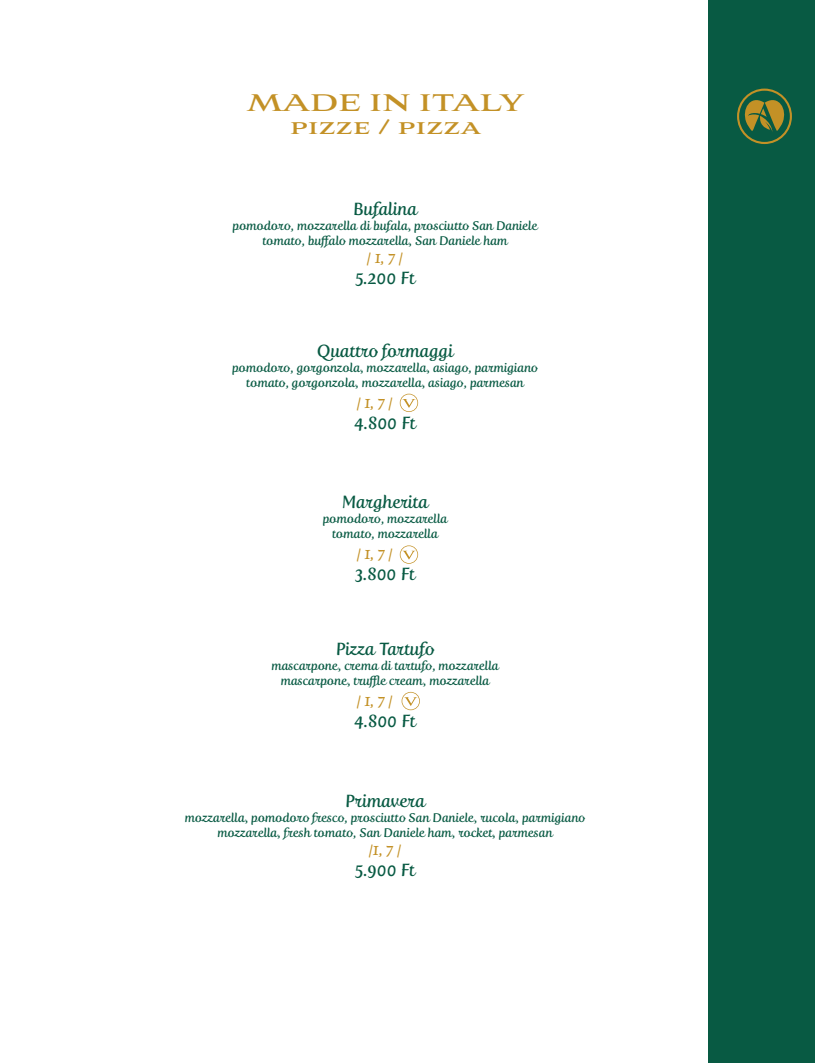
<style>
.page{position:relative;width:815px;height:1063px;background:#fff}
.page>*{position:absolute;margin:0;border:0;box-sizing:border-box;transform-origin:0 0}
.t1{font:700 30px "Aviano";color:#c39126}
.t2{font:700 26.25px "Aviano";color:#c39126}
.t3{font:17.5px "Fertigo Pro Script";color:#085a43}
.t4{font:15px "Fertigo Pro Script";color:#c39126}
.t5{font:12.5px "Fertigo Pro Script";color:#085a43}
</style>
<div class="page">
<hr style="left:0;top:0;width:1px;height:1063px;background:#085a43">
<div style="left:709px;top:0;width:106px;height:1063px;background:#085a43"></div>
<svg style="left:737px;top:89px;width:55px;height:55px"></svg>
<svg style="left:400px;top:394px;width:18px;height:18px"></svg>
<svg style="left:400px;top:545px;width:18px;height:19px"></svg>
<svg style="left:402px;top:692px;width:18px;height:18px"></svg>
<p class="t1" style="left:247px;top:88px;width:279px">MADE IN ITALY</p>
<p class="t2" style="left:290px;top:113px;width:193px">pizze / pizza</p>
<p class="t3" style="left:353px;top:199px;width:65px">Bufalina</p>
<p class="t5" style="left:233px;top:218px;width:306px">pomodoro, mozzarella di bufala, prosciutto San Daniele</p>
<p class="t5" style="left:262px;top:233px;width:247px">tomato, buffalo mozzarella, San Daniele ham</p>
<p class="t4" style="left:367px;top:249px;width:38px">/ 1, 7 /</p>
<p class="t3" style="left:355px;top:268px;width:61px">5.200 Ft</p>
<p class="t3" style="left:317px;top:341px;width:138px">Quattro formaggi</p>
<p class="t5" style="left:232px;top:361px;width:308px">pomodoro, gorgonzola, mozzarella, asiago, parmigiano</p>
<p class="t5" style="left:246px;top:376px;width:279px">tomato, gorgonzola, mozzarella, asiago, parmesan</p>
<p class="t4" style="left:357px;top:394px;width:38px">/ 1, 7 /</p>
<p class="t3" style="left:354px;top:413px;width:63px">4.800 Ft</p>
<p class="t3" style="left:342px;top:492px;width:88px">Margherita</p>
<p class="t5" style="left:323px;top:512px;width:126px">pomodoro, mozzarella</p>
<p class="t5" style="left:332px;top:527px;width:107px">tomato, mozzarella</p>
<p class="t4" style="left:357px;top:545px;width:38px">/ 1, 7 /</p>
<p class="t3" style="left:355px;top:564px;width:61px">3.800 Ft</p>
<p class="t3" style="left:336px;top:639px;width:101px">Pizza Tartufo</p>
<p class="t5" style="left:271px;top:658px;width:229px">mascarpone, crema di tartufo, mozzarella</p>
<p class="t5" style="left:281px;top:673px;width:210px">mascarpone, truffle cream, mozzarella</p>
<p class="t4" style="left:357px;top:692px;width:38px">/ 1, 7 /</p>
<p class="t3" style="left:354px;top:711px;width:63px">4.800 Ft</p>
<p class="t3" style="left:345px;top:791px;width:82px">Primavera</p>
<p class="t5" style="left:185px;top:810px;width:403px">mozzarella, pomodoro fresco, prosciutto San Daniele, rucola, parmigiano</p>
<p class="t5" style="left:217px;top:825px;width:337px">mozzarella, fresh tomato, San Daniele ham, rocket, parmesan</p>
<p class="t4" style="left:369px;top:841px;width:34px">/1, 7 /</p>
<p class="t3" style="left:355px;top:860px;width:61px">5.900 Ft</p>
</div>
